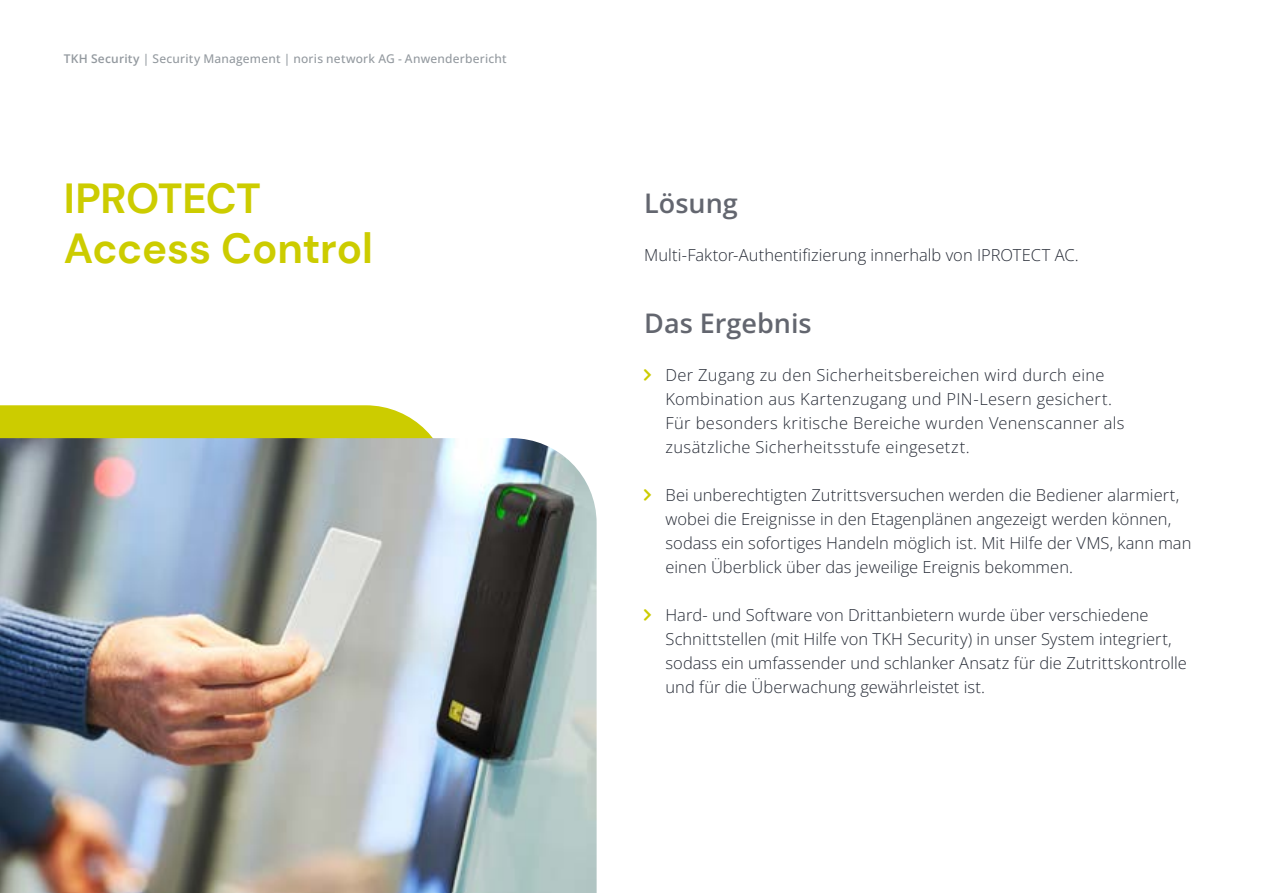
<style>
.page{position:relative;width:1263px;height:893px;background:#fff}
.page>*{position:absolute;margin:0;border:0;box-sizing:border-box;transform-origin:0 0}
.t1{font:700 42px/50.4px "DM Sans";letter-spacing:-.005em;color:#cc0}
.t2{font:600 27px "Open Sans";color:#63666f}
.t3{font:300 16.5px/24px "Open Sans";letter-spacing:.005em;color:#262b36}
.t4{font:500 12px "Open Sans";letter-spacing:.015em;color:#93999f}
.s1{font-weight:600}
</style>
<div class="page">
<svg style="left:0;top:405px;width:433px;height:33px;background:#cece0e"></svg>
<img style="left:0;top:438px;width:597px;height:455px">
<p class="t4" style="left:64px;top:51px;width:444px"><span class="s1">TKH Security</span> | Security Management | noris network AG - Anwenderbericht</p>
<h1 class="t1" style="left:64px;top:173px;width:311px">IPROTECT<br>Access Control</h1>
<h2 class="t2" style="left:644px;top:184px;width:95px">Lösung</h2>
<p class="t3" style="left:644px;top:242px;width:436px">Multi-Faktor-Authentifizierung innerhalb von IPROTECT AC.</p>
<h2 class="t2" style="left:644px;top:304px;width:169px">Das Ergebnis</h2>
<p class="t3" style="left:665px;top:362px;width:461px">Der Zugang zu den Sicherheitsbereichen wird durch eine Kombination aus Kartenzugang und PIN-Lesern gesichert.<br>Für besonders kritische Bereiche wurden Venenscanner als zusätzliche Sicherheitsstufe eingesetzt.</p>
<p class="t3" style="left:665px;top:482px;width:527px">Bei unberechtigten Zutrittsversuchen werden die Bediener alarmiert, wobei die Ereignisse in den Etagenplänen angezeigt werden können, sodass ein sofortiges Handeln möglich ist. Mit Hilfe der VMS, kann man einen Überblick über das jeweilige Ereignis bekommen.</p>
<p class="t3" style="left:665px;top:602px;width:523px">Hard- und Software von Drittanbietern wurde über verschiedene Schnittstellen (mit Hilfe von TKH Security) in unser System integriert, sodass ein umfassender und schlanker Ansatz für die Zutrittskontrolle und für die Überwachung gewährleistet ist.</p>
</div>
